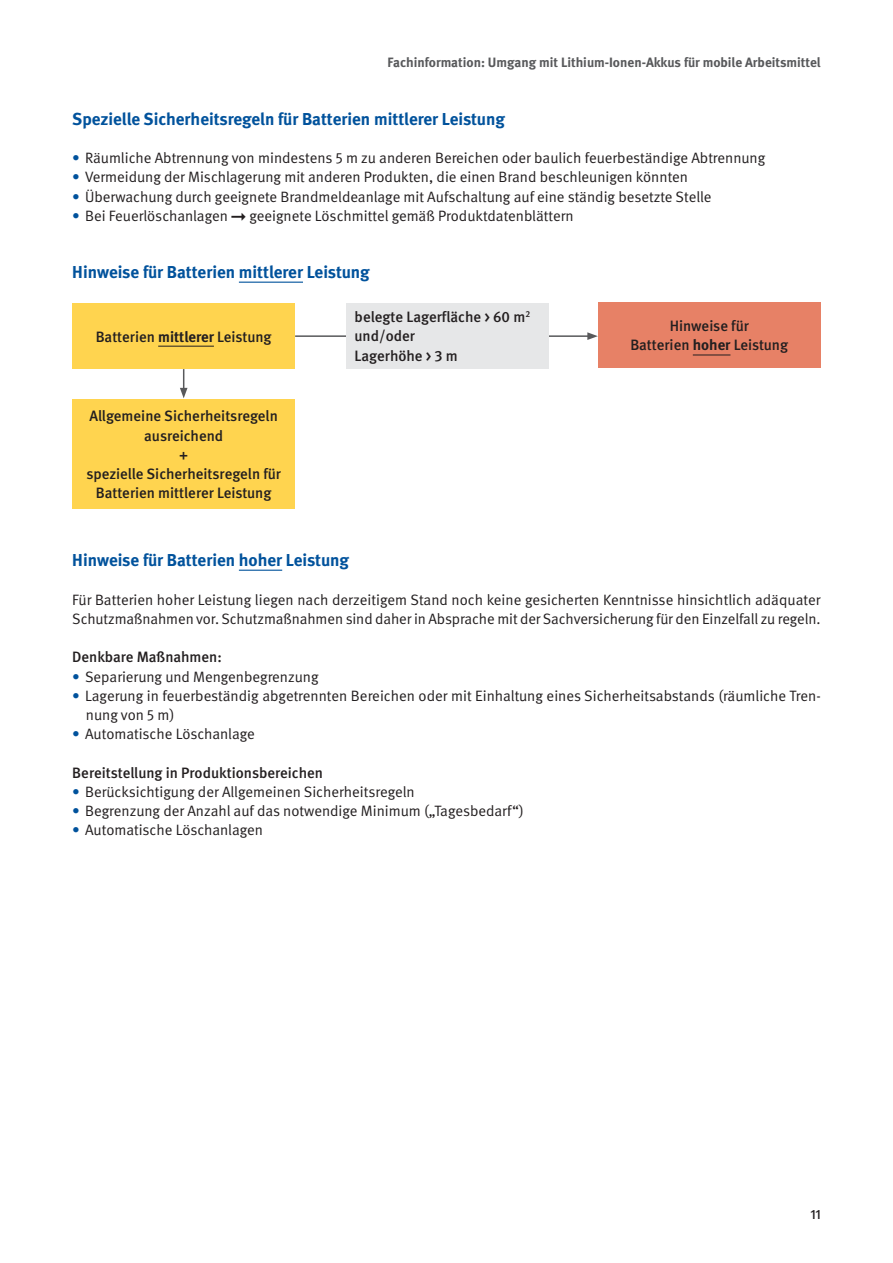
<style>
.page{position:relative;width:893px;height:1263px;background:#fff}
.page>*{position:absolute;margin:0;border:0;box-sizing:border-box;transform-origin:0 0}
._01_Überschriften_Zwischenüberschrift_Bla{font:700 17.25px "DGUV Meta";color:#00529c}
._02_Fließtext_Fließtext{font:15px/19.2px "DGUV Meta";color:#231f20}
._02_Fließtext_Fließtext_ohne_Raster{font:500 15px/19.2px "DGUV Meta";color:#231f20;text-align:center}
._02_Fließtext_Fließtext-2{font:500 15px "DGUV Meta";color:#231f20}
.t1{font:700 13.5px "DGUV Meta";color:#58595b}
.t2{font:500 13.5px "DGUV Meta";color:#231f20}
.s1{color:#00529c}
.s2{font-weight:700}
</style>
<div class="page">
<hr style="left:239px;top:282px;width:64px;height:1px;background:#00529c">
<hr style="left:239px;top:570px;width:43px;height:1px;background:#00529c">
<div style="left:72px;top:303px;width:223px;height:66px;background:#ffd44f"></div>
<hr style="left:158px;top:346px;width:56px;height:1px;background:#231f20">
<div style="left:598px;top:302px;width:223px;height:66px;background:#e78166"></div>
<hr style="left:693px;top:355px;width:37px;height:1px;background:#231f20">
<svg style="left:180px;top:369px;width:8px;height:29px"></svg>
<div style="left:72px;top:399px;width:223px;height:110px;background:#ffd44f"></div>
<hr style="left:295px;top:335px;width:295px;height:2px;background:#58595b">
<svg style="left:587px;top:332px;width:11px;height:8px"></svg>
<div style="left:346px;top:303px;width:203px;height:66px;background:#e6e7e8"></div>
<p class="t1" style="left:388px;top:54px;width:435px">Fachinformation: Umgang mit Lithium-Ionen-Akkus für mobile Arbeitsmittel</p>
<p class="_01_Überschriften_Zwischenüberschrift_Bla" style="left:72px;top:109px;width:434px">Spezielle Sicherheitsregeln für Batterien mittlerer Leistung</p>
<p class="_02_Fließtext_Fließtext" style="left:72px;top:149px;width:694px"><span class="s1">•</span> Räumliche Abtrennung von mindestens 5 m zu anderen Bereichen oder baulich feuerbeständige Abtrennung</p>
<p class="_02_Fließtext_Fließtext" style="left:72px;top:168px;width:617px"><span class="s1">•</span> Vermeidung der Mischlagerung mit anderen Produkten, die einen Brand beschleunigen könnten</p>
<p class="_02_Fließtext_Fließtext" style="left:72px;top:187px;width:641px"><span class="s1">•</span> Überwachung durch geeignete Brandmeldeanlage mit Aufschaltung auf eine ständig besetzte Stelle</p>
<p class="_02_Fließtext_Fließtext" style="left:72px;top:206px;width:157px"><span class="s1">•</span> Bei Feuerlöschanlagen</p>
<p class="_02_Fließtext_Fließtext" style="left:249px;top:206px;width:326px">geeignete Löschmittel gemäß Produktdatenblättern</p>
<p class="_01_Überschriften_Zwischenüberschrift_Bla" style="left:72px;top:262px;width:299px">Hinweise für Batterien mittlerer Leistung</p>
<p class="_02_Fließtext_Fließtext_ohne_Raster" style="left:355px;top:308px;width:177px;text-align:left">belegte Lagerfläche &gt; 60 m<sup>2 </sup>und/oder<br>Lagerhöhe &gt; 3 m</p>
<p class="_02_Fließtext_Fließtext_ohne_Raster" style="left:96px;top:327px;width:177px">Batterien <span class="s2">mittlerer</span> Leistung</p>
<p class="_02_Fließtext_Fließtext_ohne_Raster" style="left:630px;top:317px;width:159px">Hinweise für<br>Batterien <span class="s2">hoher</span> Leistung</p>
<p class="_02_Fließtext_Fließtext_ohne_Raster" style="left:86px;top:407px;width:196px">Allgemeine Sicherheitsregeln ausreichend<br>+<br>spezielle Sicherheitsregeln für<br>Batterien mittlerer Leistung</p>
<p class="_01_Überschriften_Zwischenüberschrift_Bla" style="left:72px;top:550px;width:278px">Hinweise für Batterien hoher Leistung</p>
<p class="_02_Fließtext_Fließtext" style="left:72px;top:590px;width:750px">Für Batterien hoher Leistung liegen nach derzeitigem Stand noch keine gesicherten Kenntnisse hinsichtlich adäquater<br>Schutzmaßnahmen vor. Schutzmaßnahmen sind daher in Absprache mit der Sachversicherung für den Einzelfall zu regeln.</p>
<p class="_02_Fließtext_Fließtext-2" style="left:72px;top:648px;width:151px">Denkbare Maßnahmen:</p>
<p class="_02_Fließtext_Fließtext" style="left:72px;top:667px;width:248px"><span class="s1">•</span> Separierung und Mengenbegrenzung</p>
<p class="_02_Fließtext_Fließtext" style="left:86px;top:686px;width:736px;text-indent:-14px"><span class="s1">•</span> Lagerung in feuerbeständig abgetrennten Bereichen oder mit Einhaltung eines Sicherheitsabstands (räumliche Tren&shy;nung von 5 m)</p>
<p class="_02_Fließtext_Fließtext" style="left:72px;top:725px;width:184px"><span class="s1">•</span> Automatische Löschanlage</p>
<p class="_02_Fließtext_Fließtext-2" style="left:72px;top:764px;width:252px">Bereitstellung in Produktionsbereichen</p>
<p class="_02_Fließtext_Fließtext" style="left:72px;top:782px;width:344px"><span class="s1">•</span> Berücksichtigung der Allgemeinen Sicherheitsregeln</p>
<p class="_02_Fließtext_Fließtext" style="left:72px;top:802px;width:453px"><span class="s1">•</span> Begrenzung der Anzahl auf das notwendige Minimum („Tagesbedarf“)</p>
<p class="_02_Fließtext_Fließtext" style="left:72px;top:821px;width:192px"><span class="s1">•</span> Automatische Löschanlagen</p>
<p class="t2" style="left:810px;top:1207px;width:12px">11</p>
</div>
